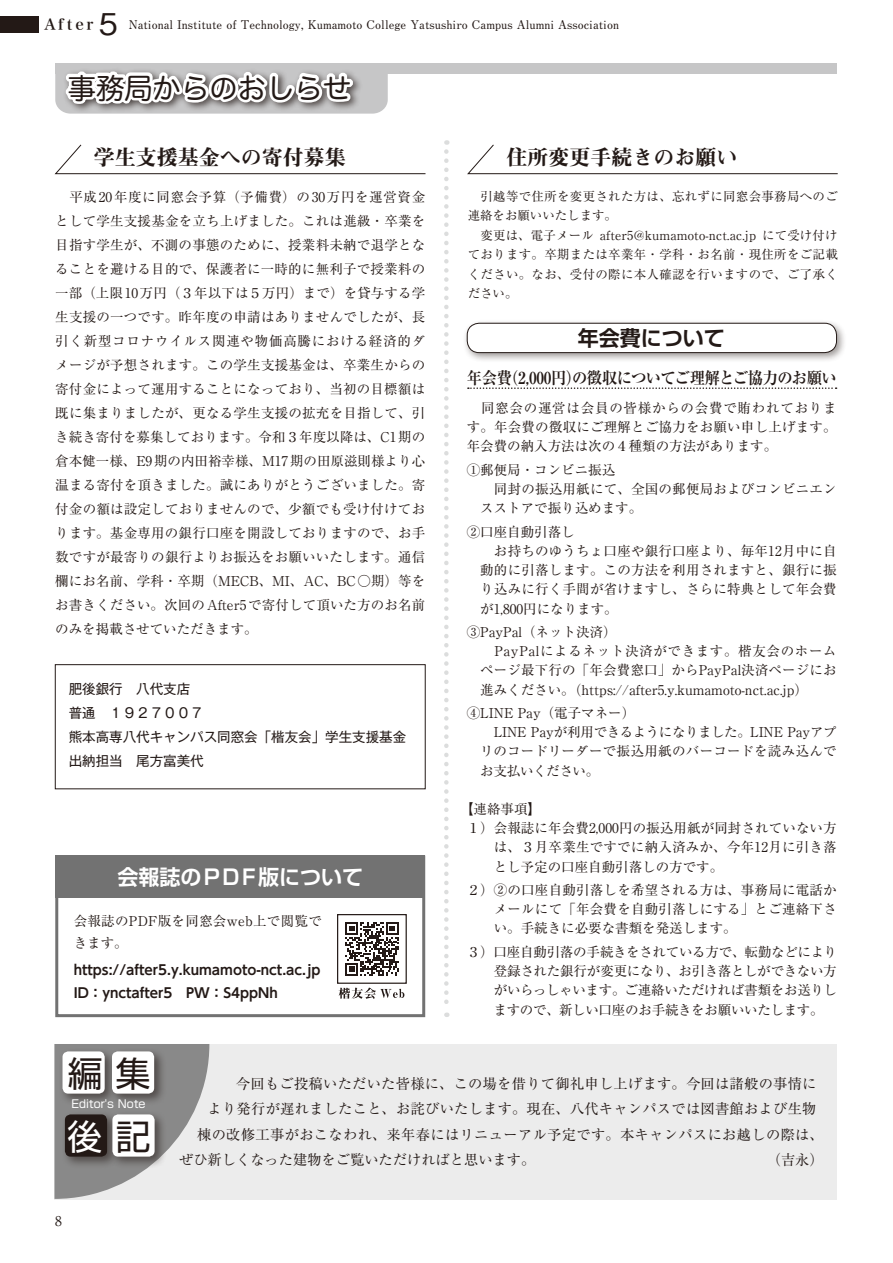
<style>
.page{position:relative;width:893px;height:1263px;background:#fff}
.page>*{position:absolute;margin:0;border:0;box-sizing:border-box;transform-origin:0 0}
.t1{font:34.95px/63.2px "Shin Go Pro";color:#231916}
.t2{font:28.5px "Hira Maru Pro W4";color:#231916}
.t3{font:21px "Midashi Min Pr 6 N MA31";color:#231916}
.t4{font:700 21px "Shin Go Pro De";color:#fff}
.t5{font:700 21px "Shin Go Pro De";color:#231916}
.t6{font:700 16.5px "Ryumin Pr 6 N";letter-spacing:-.04em;color:#231916;scale:.93 1}
.t7{font:15px "Hira Min Pro W6";letter-spacing:.185em;color:#231916}
.t8{font:14.25px "Ryumin Pr 6 N";letter-spacing:.02em;color:#231916}
.t9{font:14.25px "Ryumin Pr 6 N";color:#231916}
.t10{font:13.5px/19.2px "Ryumin Pr 6 N";letter-spacing:.01em;color:#231916}
.t11{font:700 13.5px/22.5px "UD Shin Go Pr 6 N De";color:#231916}
.t12{font:13.5px/24px "Gothic MB101 Pr 6 N";color:#231916}
.t13{font:13.5px "Ryumin Pro";color:#231916}
.t14{font:12.45px/19.5px "Ryumin Pr 6 N";letter-spacing:.025em;color:#231916}
.t15{font:700 12px "Futo Min A101 Pr 6 N";color:#231916}
.t16{font:10.95px "Shin Go Pro";color:#fff}
.s1{font-family:"Gothic BBB Pr 6 N";font-weight:500;font-size:30px}
.s2{color:#fff}
</style>
<div class="page">
<div style="left:55px;top:64px;width:782px;height:10px;background:#c6c6c7"></div>
<svg style="left:54px;top:63px;width:372px;height:112px"></svg>
<svg style="left:444px;top:151px;width:5px;height:866px"></svg>
<div style="left:54px;top:1044px;width:783px;height:155px;background:#ececec"></div>
<div style="left:55px;top:855px;width:370px;height:162px;border:3px solid #727272"></div>
<svg style="left:468px;top:387px;width:369px;height:2px"></svg>
<div style="left:463px;top:319px;width:384px;height:44px;background:#231916;opacity:.45"></div>
<div style="left:467px;top:323px;width:369px;height:30px;background:#fff;border-radius:12px"></div>
<div style="left:467px;top:323px;width:370px;height:30px;border:1px solid #231916;border-radius:12px"></div>
<svg style="left:467px;top:144px;width:371px;height:30px"></svg>
<svg style="left:54px;top:1044px;width:155px;height:155px"></svg>
<div style="left:59px;top:1047px;width:58px;height:59px;background:#231916;opacity:.57"></div>
<div style="left:63px;top:1051px;width:42px;height:42px;background:#fff;border-radius:6px"></div>
<div style="left:108px;top:1047px;width:59px;height:59px;background:#231916;opacity:.57"></div>
<div style="left:112px;top:1051px;width:42px;height:42px;background:#fff;border-radius:6px"></div>
<div style="left:61px;top:1110px;width:59px;height:59px;background:#231916;opacity:.57"></div>
<div style="left:65px;top:1114px;width:42px;height:42px;background:#231916;border-radius:6px"></div>
<div style="left:108px;top:1110px;width:59px;height:59px;background:#231916;opacity:.57"></div>
<div style="left:112px;top:1114px;width:43px;height:42px;background:#fff;border-radius:6px"></div>
<div style="left:55px;top:855px;width:370px;height:43px;background:#727272"></div>
<svg style="left:345px;top:922px;width:54px;height:54px"></svg>
<svg style="left:339px;top:987px;width:65px;height:12px"></svg>
<div style="left:337px;top:914px;width:70px;height:70px;border:1px solid #231916"></div>
<div style="left:55px;top:664px;width:370px;height:125px;border:1px solid #231916"></div>
<div style="left:0;top:16px;width:39px;height:16px;background:#231916"></div>
<p class="t7" style="left:44px;top:12px;width:75px">After <span class="s1">5</span></p>
<p class="t15" style="left:129px;top:15px;width:492px">National Institute of Technology, Kumamoto College Yatsushiro Campus Alumni Association</p>
<h2 class="t2" style="left:68px;top:63px;width:285px">事務局からのおしらせ</h2>
<h3 class="t3" style="left:94px;top:140px;width:254px">学生支援基金への寄付募集</h3>
<p class="t10" style="left:55px;top:184px;width:372px;line-height:24px;text-align:justify">　平成20年度に同窓会予算（予備費）の30万円を運営資金として学生支援基金を立ち上げました。これは進級・卒業を目指す学生が、不測の事態のために、授業料未納で退学となることを避ける目的で、保護者に一時的に無利子で授業料の一部（上限10万円（３年以下は５万円）まで）を貸与する学生支援の一つです。昨年度の申請はありませんでしたが、長引く新型コロナウイルス関連や物価高騰における経済的ダメージが予想されます。この学生支援基金は、卒業生からの寄付金によって運用することになっており、当初の目標額は既に集まりましたが、更なる学生支援の拡充を目指して、引き続き寄付を募集しております。令和３年度以降は、C1期の倉本健一様、E9期の内田裕幸様、M17期の田原滋則様より心温まる寄付を頂きました。誠にありがとうございました。寄付金の額は設定しておりませんので、少額でも受け付けております。基金専用の銀行口座を開設しておりますので、お手数ですが最寄りの銀行よりお振込をお願いいたします。通信欄にお名前、学科・卒期（MECB、MI、AC、BC○期）等をお書きください。次回のAfter5で寄付して頂いた方のお名前のみを掲載させていただきます。</p>
<p class="t12" style="left:69px;top:676px;width:339px">肥後銀行　八代支店<br>普通　１９２７００７<br>熊本高専八代キャンパス同窓会「楷友会」学生支援基金出納担当　尾方富美代</p>
<h3 class="t4" style="left:117px;top:859px;width:247px">会報誌のPDF版について</h3>
<p class="t10" style="left:74px;top:909px;width:250px;line-height:22.5px">会報誌のPDF版を同窓会web上で閲覧できます。</p>
<p class="t11" style="left:74px;top:958px;width:248px">https://after5.y.kumamoto-nct.ac.jp<br>ID：ynctafter5　PW：S4ppNh</p>
<h3 class="t3" style="left:506px;top:140px;width:232px">住所変更手続きのお願い</h3>
<p class="t14" style="left:468px;top:186px;width:372px">　引越等で住所を変更された方は、忘れずに同窓会事務局へのご連絡をお願いいたします。<br>　変更は、電子メール after5@kumamoto-nct.ac.jp にて受け付けております。卒期または卒業年・学科・お名前・現住所をご記載ください。なお、受付の際に本人確認を行いますので、ご了承ください。</p>
<h3 class="t5" style="left:578px;top:321px;width:148px">年会費について</h3>
<p class="t6" style="left:467px;top:364px;width:399px">年会費(2,000円)の徴収についてご理解とご協力のお願い</p>
<p class="t10" style="left:467px;top:398px;width:371px;text-align:justify">　同窓会の運営は会員の皆様からの会費で賄われております。年会費の徴収にご理解とご協力をお願い申し上げます。年会費の納入方法は次の４種類の方法があります。</p>
<p class="t10" style="left:480px;top:459px;width:358px;text-indent:-14px">①郵便局・コンビニ振込<br>　同封の振込用紙にて、全国の郵便局およびコンビニエンスストアで振り込めます。</p>
<p class="t10" style="left:480px;top:521px;width:358px;text-indent:-14px">②口座自動引落し<br>　お持ちのゆうちょ口座や銀行口座より、毎年12月中に自動的に引落します。この方法を利用されますと、銀行に振り込みに行く手間が省けますし、さらに特典として年会費が1,800円になります。</p>
<p class="t10" style="left:480px;top:622px;width:358px;text-indent:-14px">③PayPal（ネット決済）<br>　PayPalによるネット決済ができます。楷友会のホームページ最下行の「年会費窓口」からPayPal決済ページにお進みください。(https://after5.y.kumamoto-nct.ac.jp）</p>
<p class="t10" style="left:480px;top:703px;width:358px;text-indent:-13px">④LINE Pay（電子マネー）<br>　LINE Payが利用できるようになりました。LINE Payアプリのコードリーダーで振込用紙のバーコードを読み込んでお支払いください。</p>
<p class="t10" style="left:460px;top:799px;width:82px">【連絡事項】</p>
<p class="t10" style="left:467px;top:818px;width:371px">１）会報誌に年会費2,000円の振込用紙が同封されていない方</p>
<p class="t10" style="left:494px;top:837px;width:344px">は、３月卒業生ですでに納入済みか、今年12月に引き落</p>
<p class="t10" style="left:494px;top:856px;width:231px">とし予定の口座自動引落しの方です。</p>
<p class="t10" style="left:494px;top:880px;width:345px;text-align:justify;text-indent:-27px">２）②の口座自動引落しを希望される方は、事務局に電話かメールにて「年会費を自動引落しにする」とご連絡下さい。手続きに必要な書類を発送します。</p>
<p class="t10" style="left:494px;top:941px;width:345px;text-align:justify;text-indent:-27px">３）口座自動引落の手続きをされている方で、転勤などにより登録された銀行が変更になり、お引き落としができない方がいらっしゃいます。ご連絡いただければ書類をお送りしますので、新しい口座のお手続きをお願いいたします。</p>
<h1 class="t1" style="left:67px;top:1038px;width:85px">編集<span class="s2">後</span>記</h1>
<p class="t16" style="left:72px;top:1094px;width:75px">Editor's Note</p>
<p class="t13" style="left:55px;top:1210px;width:8px">8</p>
<p class="t8" style="left:221px;top:1072px;width:597px">　今回もご投稿いただいた皆様に、この場を借りて御礼申し上げます。今回は諸般の事情に</p>
<p class="t8" style="left:208px;top:1098px;width:610px">より発行が遅れましたこと、お詫びいたします。現在、八代キャンパスでは図書館および生物</p>
<p class="t8" style="left:197px;top:1123px;width:628px">棟の改修工事がおこなわれ、来年春にはリニューアル予定です。本キャンパスにお越しの際は、</p>
<p class="t9" style="left:179px;top:1149px;width:358px">ぜひ新しくなった建物をご覧いただければと思います。</p>
<p class="t8" style="left:767px;top:1149px;width:58px">（吉永）</p>
</div>
